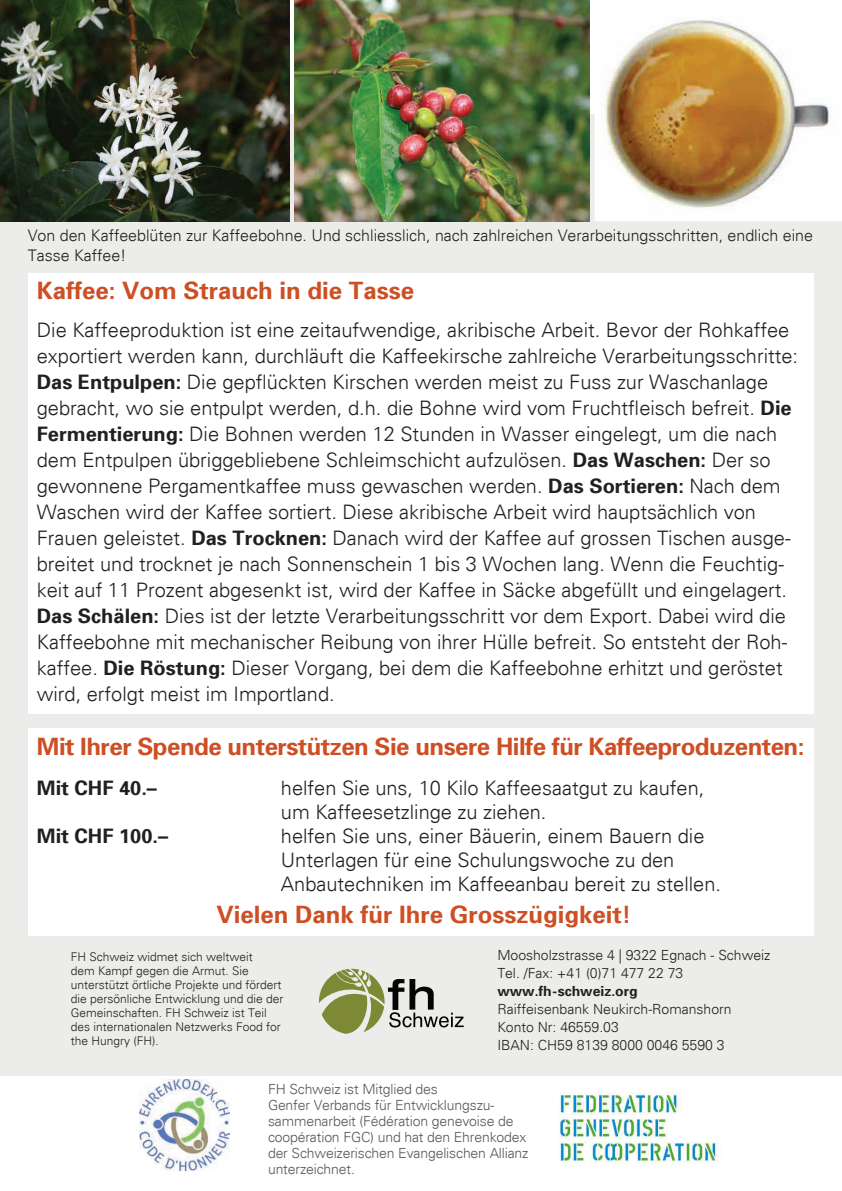
<style>
.page{position:relative;width:842px;height:1191px;background:#fff}
.page>*{position:absolute;margin:0;border:0;box-sizing:border-box;transform-origin:0 0}
.TXT{font:700 24px "Univers 65";letter-spacing:-.02em;color:#cd4f23}
.TXT-2{font:700 24px "Univers 65";color:#cd4f23}
.TXT-3{font:300 20px/26px "Univers";color:#231f20}
.Boiler_plate{font:300 20px/24px "Univers";color:#231f20}
.Boiler_plate-2{font:700 20px "Univers 65";color:#231f20}
.t1{font:300 16px/19.2px "Univers";color:#231f20}
.Number{font:300 14px/16px "Univers";letter-spacing:-.01em;color:#57585a}
.Paragraph_Style_2{font:300 14px "Univers";color:#231f20}
.Paragraph_Style_2-2{font:700 14px "Univers 65";color:#231f20}
.Paragraph_Style_2-3{font:300 12px/14px "Univers";color:#231f20}
.s1{font-family:"Univers 65";font-weight:700}
</style>
<div class="page">
<div style="left:0;top:114px;width:842px;height:961px;background:#ecedea"></div>
<img style="left:559px;top:1090px;width:162px;height:76px">
<img style="left:140px;top:1079px;width:89px;height:91px">
<div style="left:28px;top:272px;width:786px;height:441px;background:#fff"></div>
<img style="left:0;top:0;width:289px;height:221px">
<img style="left:295px;top:0;width:295px;height:221px">
<img style="left:595px;top:20px;width:247px;height:201px">
<div style="left:28px;top:728px;width:786px;height:208px;background:#fff"></div>
<svg style="left:319px;top:968px;width:145px;height:65px"></svg>
<p class="t1" style="left:28px;top:226px;width:787px">Von den Kaffeeblüten zur Kaffeebohne. Und schliesslich, nach zahlreichen Verarbeitungsschritten, endlich eine<br>Tasse Kaffee!</p>
<p class="TXT-2" style="left:37px;top:275px;width:379px">Kaffee: Vom Strauch in die Tasse</p>
<p class="TXT-3" style="left:37px;top:317px;width:763px">Die Kaffeeproduktion ist eine zeitaufwendige, akribische Arbeit. Bevor der Rohkaffee exportiert werden kann, durchläuft die Kaffeekirsche zahlreiche Verarbeitungsschritte:</p>
<p class="TXT-3" style="left:37px;top:369px;width:756px"><span class="s1">Das Entpulpen:</span> Die gepflückten Kirschen werden meist zu Fuss zur Waschanlage gebracht, wo sie entpulpt werden, d.h. die Bohne wird vom Fruchtfleisch befreit. <span class="s1">Die Fermentierung:</span> Die Bohnen werden 12 Stunden in Wasser eingelegt, um die nach dem Entpulpen übriggebliebene Schleimschicht aufzulösen. <span class="s1">Das Waschen:</span> Der so gewonnene Pergamentkaffee muss gewaschen werden. <span class="s1">Das Sortieren:</span> Nach dem Waschen wird der Kaffee sortiert. Diese akribische Arbeit wird hauptsächlich von Frauen geleistet. <span class="s1">Das Trocknen:</span> Danach wird der Kaffee auf grossen Tischen ausge&shy;breitet und trocknet je nach Sonnenschein 1 bis 3 Wochen lang. Wenn die Feuchtig&shy;keit auf 11 Prozent abgesenkt ist, wird der Kaffee in Säcke abgefüllt und eingelagert.<br><span class="s1">Das Schälen:</span> Dies ist der letzte Verarbeitungsschritt vor dem Export. Dabei wird die Kaffeebohne mit mechanischer Reibung von ihrer Hülle befreit. So entsteht der Roh&shy;kaffee. <span class="s1">Die Röstung:</span> Dieser Vorgang, bei dem die Kaffeebohne erhitzt und geröstet wird, erfolgt meist im Importland.</p>
<p class="TXT" style="left:37px;top:731px;width:769px">Mit Ihrer Spende unterstützen Sie unsere Hilfe für Kaffeeproduzenten:</p>
<p class="Boiler_plate-2" style="left:37px;top:775px;width:122px">Mit CHF 40.–</p>
<p class="Boiler_plate" style="left:281px;top:775px;width:425px">helfen Sie uns, 10 Kilo Kaffeesaatgut zu kaufen, um Kaffeesetzlinge zu ziehen.</p>
<p class="Boiler_plate-2" style="left:37px;top:823px;width:133px">Mit CHF 100.–</p>
<p class="Boiler_plate" style="left:281px;top:823px;width:442px">helfen Sie uns, einer Bäuerin, einem Bauern die<br>Unterlagen für eine Schulungswoche zu den<br>Anbautechniken im Kaffeeanbau bereit zu stellen.</p>
<p class="TXT-2" style="left:216px;top:899px;width:416px">Vielen Dank für Ihre Grosszügigkeit!</p>
<p class="Paragraph_Style_2-3" style="left:71px;top:950px;width:214px">FH Schweiz widmet sich weltweit<br>dem Kampf gegen die Armut. Sie unterstützt örtliche Projekte und fördert die persönliche Entwicklung und die der Gemeinschaften. FH Schweiz ist Teil des internationalen Netzwerks Food for the Hungry (FH).</p>
<p class="Paragraph_Style_2" style="left:497px;top:947px;width:275px">Moosholzstrasse 4 | 9322 Egnach - Schweiz</p>
<p class="Paragraph_Style_2" style="left:497px;top:965px;width:187px">Tel. /Fax: +41 (0)71 477 22 73</p>
<p class="Paragraph_Style_2-2" style="left:497px;top:982px;width:142px">www.fh-schweiz.org</p>
<p class="Paragraph_Style_2" style="left:497px;top:1001px;width:236px">Raiffeisenbank Neukirch-Romanshorn</p>
<p class="Paragraph_Style_2" style="left:497px;top:1019px;width:123px">Konto Nr: 46559.03</p>
<p class="Paragraph_Style_2" style="left:497px;top:1037px;width:229px">IBAN: CH59 8139 8000 0046 5590 3</p>
<p class="Number" style="left:268px;top:1081px;width:171px">FH Schweiz ist Mitglied des</p>
<p class="Number" style="left:268px;top:1097px;width:262px">Genfer Verbands für Entwicklungszu&shy;sammenarbeit (Fédération genevoise de coopération FGC) und hat den Ehrenkodex der Schweizerischen Evangelischen Allianz unterzeichnet.</p>
</div>
